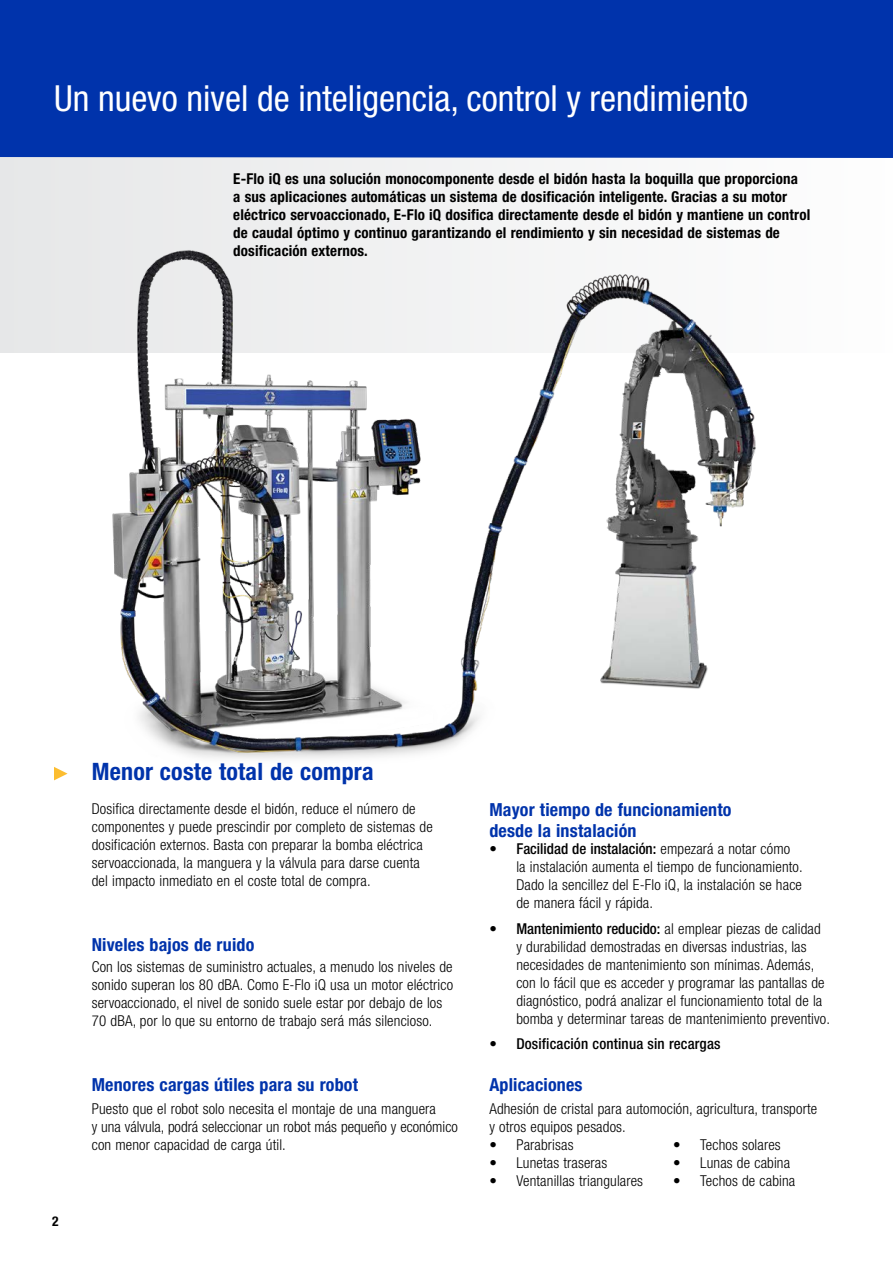
<style>
.page{position:relative;width:893px;height:1263px;background:#fff}
.page>*{position:absolute;margin:0;border:0;box-sizing:border-box;transform-origin:0 0}
.t1{font:condensed 36px "Helvetica Neue LT Std";color:#fff}
.t2{font:700 condensed 24px "Helvetica Neue LT Std";letter-spacing:.01em;color:#0033ab}
.t3{font:700 condensed 18px/21px "Helvetica Neue LT Std";letter-spacing:.01em;color:#0033ab}
.t4{font:300 condensed 15px/18px "Helvetica Neue LT Std";letter-spacing:.01em;color:#000}
.t5{font:700 condensed 15px/18px "Helvetica Neue LT Std";letter-spacing:.01em;color:#000}
.t6{font:500 condensed 15px "Helvetica Neue LT Std";letter-spacing:.01em;color:#000}
.t7{font:700 condensed 13.5px "Helvetica Neue LT Std";color:#000}
.s1{font-weight:500}
</style>
<div class="page">
<div style="left:0;top:0;width:893px;height:157px;background:#0033ab"></div>
<div style="left:0;top:157px;width:893px;height:195px;background:linear-gradient(to right,#e6e7e8,#fefefe)"></div>
<svg style="left:54px;top:767px;width:14px;height:13px"></svg>
<img style="left:80px;top:216px;width:676px;height:543px">
<h1 class="t1" style="left:54px;top:77px;width:696px">Un nuevo nivel de inteligencia, control y rendimiento</h1>
<p class="t5" style="left:233px;top:170px;width:578px">E-Flo iQ es una solución monocomponente desde el bidón hasta la boquilla que proporciona<br>a sus aplicaciones automáticas un sistema de dosificación inteligente. Gracias a su motor eléctrico servoaccionado, E-Flo iQ dosifica directamente desde el bidón y mantiene un control de caudal óptimo y continuo garantizando el rendimiento y sin necesidad de sistemas de dosificación externos.</p>
<p class="t7" style="left:52px;top:1213px;width:8px">2</p>
<h2 class="t2" style="left:92px;top:757px;width:283px">Menor coste total de compra</h2>
<p class="t4" style="left:92px;top:799px;width:342px">Dosifica directamente desde el bidón, reduce el número de componentes y puede prescindir por completo de sistemas de dosificación externos. Basta con preparar la bomba eléctrica servoaccionada, la manguera y la válvula para darse cuenta del impacto inmediato en el coste total de compra.</p>
<p class="t3" style="left:92px;top:934px;width:164px">Niveles bajos de ruido</p>
<p class="t4" style="left:92px;top:957px;width:363px">Con los sistemas de suministro actuales, a menudo los niveles de sonido superan los 80 dBA. Como E-Flo iQ usa un motor eléctrico servoaccionado, el nivel de sonido suele estar por debajo de los 70 dBA, por lo que su entorno de trabajo será más silencioso.</p>
<p class="t3" style="left:92px;top:1074px;width:268px">Menores cargas útiles para su robot</p>
<p class="t4" style="left:92px;top:1099px;width:368px">Puesto que el robot solo necesita el montaje de una manguera<br>y una válvula, podrá seleccionar un robot más pequeño y económico con menor capacidad de carga útil.</p>
<p class="t3" style="left:489px;top:799px;width:244px">Mayor tiempo de funcionamiento desde la instalación</p>
<p class="t4" style="left:516px;top:840px;width:288px;text-indent:-27px"><span class="s1">• Facilidad de instalación:</span> empezará a notar cómo la instalación aumenta el tiempo de funcionamiento.<br>Dado la sencillez del E-Flo iQ, la instalación se hace de manera fácil y rápida.</p>
<p class="t4" style="left:516px;top:919px;width:315px;text-indent:-27px"><span class="s1">• Mantenimiento reducido:</span> al emplear piezas de calidad y durabilidad demostradas en diversas industrias, las necesidades de mantenimiento son mínimas. Además, con lo fácil que es acceder y programar las pantallas de diagnóstico, podrá analizar el funcionamiento total de la bomba y determinar tareas de mantenimiento preventivo.</p>
<p class="t6" style="left:489px;top:1035px;width:233px">• Dosificación continua sin recargas</p>
<p class="t3" style="left:489px;top:1074px;width:95px">Aplicaciones</p>
<p class="t4" style="left:489px;top:1099px;width:329px">Adhesión de cristal para automoción, agricultura, transporte y otros equipos pesados.</p>
<p class="t4" style="left:489px;top:1135px;width:86px">• Parabrisas</p>
<p class="t4" style="left:489px;top:1153px;width:119px">• Lunetas traseras</p>
<p class="t4" style="left:489px;top:1171px;width:155px">• Ventanillas triangulares</p>
<p class="t4" style="left:673px;top:1135px;width:109px">• Techos solares</p>
<p class="t4" style="left:673px;top:1153px;width:118px">• Lunas de cabina</p>
<p class="t4" style="left:673px;top:1171px;width:124px">• Techos de cabina</p>
</div>
